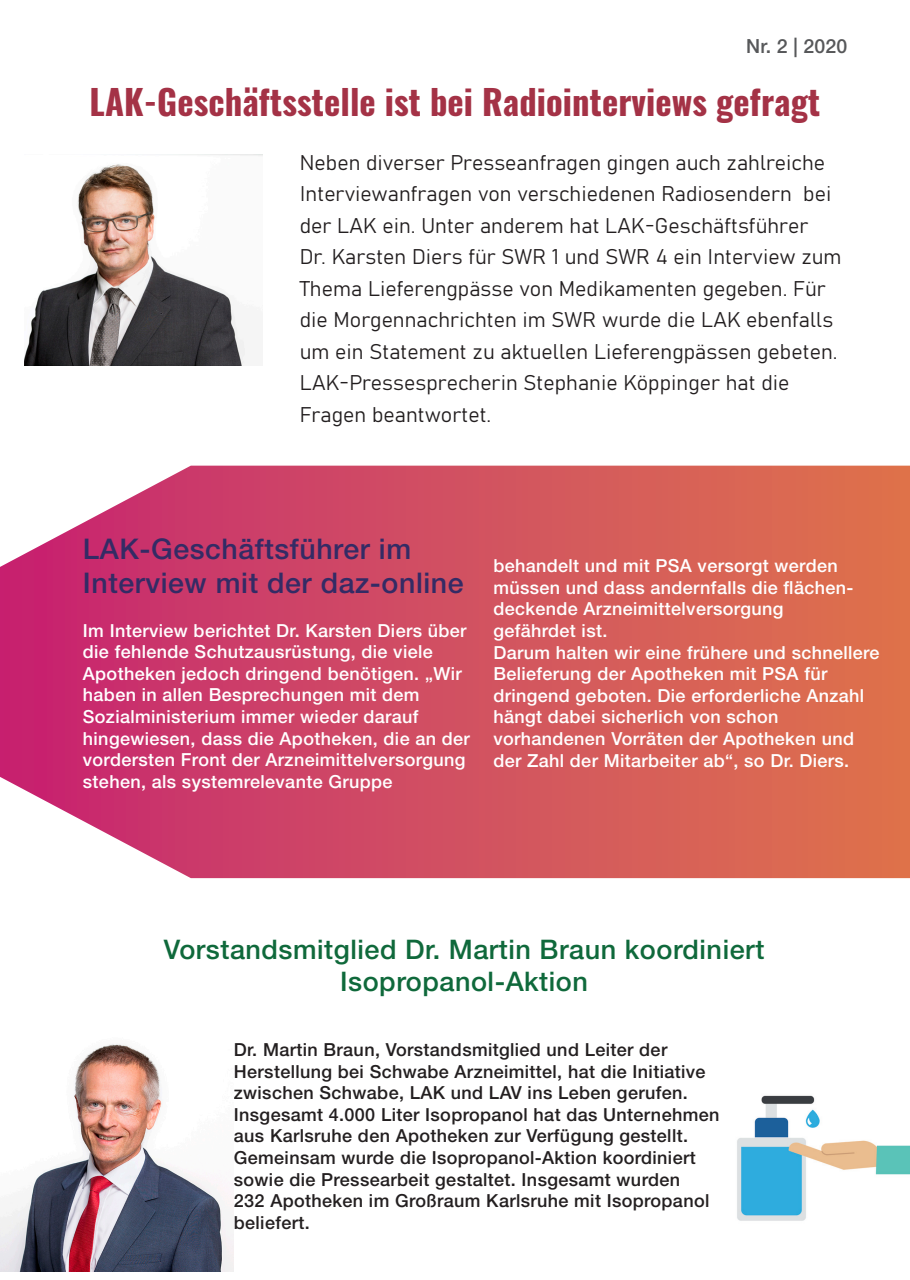
<style>
.page{position:relative;width:910px;height:1280px;background:#fff}
.page>*{position:absolute;margin:0;border:0;box-sizing:border-box;transform-origin:0 0}
.Zeitung_Name{font:700 34.5px "Oswald";letter-spacing:.005em;color:#a43246}
.Zeitung_Name-2{font:500 28.5px "Helvetica Neue LT";letter-spacing:.02em;color:#342b65}
.Zeitung_Name-3{font:500 27px "Helvetica Neue LT";letter-spacing:.02em;color:#0f693b}
.t1{font:21px/31.5px "Bahnschrift";letter-spacing:.005em;color:#231f20}
.t2{font:500 19.5px "Helvetica Neue LT";letter-spacing:.01em;color:#57585a}
.Zeitung_Name-4{font:500 18px/21.6px "Helvetica Neue LT";letter-spacing:.02em;color:#fff}
.Zeitung_Name-5{font:500 18px/21.6px "Helvetica Neue LT";letter-spacing:.02em;color:#231f20}
</style>
<div class="page">
<svg style="left:0;top:466px;width:910px;height:412px;background:#d45867"></svg>
<img style="left:25px;top:155px;width:237px;height:210px">
<img style="left:0;top:1044px;width:234px;height:227px">
<img style="left:737px;top:1095px;width:173px;height:126px">
<p class="t2" style="left:746px;top:34px;width:103px">Nr. 2 | 2020</p>
<p class="Zeitung_Name" style="left:90px;top:83px;width:732px">LAK-Geschäftsstelle ist bei Radiointerviews gefragt</p>
<p class="t1" style="left:300px;top:147px;width:533px">Neben diverser Presseanfragen gingen auch zahlreiche<br>Interviewanfragen von verschiedenen Radiosendern bei der LAK ein. Unter anderem hat LAK-Geschäftsführer</p>
<p class="t1" style="left:300px;top:241px;width:543px">Dr. Karsten Diers für SWR 1 und SWR 4 ein Interview zum Thema Lieferengpässe von Medikamenten gegeben. Für die Morgennachrichten im SWR wurde die LAK ebenfalls um ein Statement zu aktuellen Lieferengpässen gebeten.<br>LAK-Pressesprecherin Stephanie Köppinger hat die Fragen beantwortet.</p>
<p class="Zeitung_Name-2" style="left:83px;top:532px;width:330px">LAK-Geschäftsführer im</p>
<p class="Zeitung_Name-2" style="left:83px;top:566px;width:382px">Interview mit der daz-online</p>
<p class="Zeitung_Name-4" style="left:83px;top:619px;width:385px">Im Interview berichtet Dr. Karsten Diers über die fehlende Schutzausrüstung, die viele Apotheken jedoch dringend benötigen. „Wir haben in allen Besprechungen mit dem</p>
<p class="Zeitung_Name-4" style="left:83px;top:705px;width:337px">Sozialministerium immer wieder darauf</p>
<p class="Zeitung_Name-4" style="left:83px;top:727px;width:388px">hingewiesen, dass die Apotheken, die an der vordersten Front der Arzneimittelversorgung stehen, als systemrelevante Gruppe</p>
<p class="Zeitung_Name-4" style="left:493px;top:555px;width:362px">behandelt und mit PSA versorgt werden müssen und dass andernfalls die flächen-</p>
<p class="Zeitung_Name-4" style="left:493px;top:598px;width:292px">deckende Arzneimittelversorgung</p>
<p class="Zeitung_Name-4" style="left:493px;top:619px;width:116px">gefährdet ist.</p>
<p class="Zeitung_Name-4" style="left:493px;top:641px;width:388px">Darum halten wir eine frühere und schnellere</p>
<p class="Zeitung_Name-4" style="left:493px;top:663px;width:336px">Belieferung der Apotheken mit PSA für</p>
<p class="Zeitung_Name-4" style="left:493px;top:684px;width:372px">dringend geboten. Die erforderliche Anzahl hängt dabei sicherlich von schon</p>
<p class="Zeitung_Name-4" style="left:493px;top:727px;width:362px">vorhandenen Vorräten der Apotheken und der Zahl der Mitarbeiter ab“, so Dr. Diers.</p>
<p class="Zeitung_Name-3" style="left:164px;top:933px;width:602px">Vorstandsmitglied Dr. Martin Braun koordiniert</p>
<p class="Zeitung_Name-3" style="left:340px;top:965px;width:249px">Isopropanol-Aktion</p>
<p class="Zeitung_Name-5" style="left:234px;top:1038px;width:435px">Dr. Martin Braun, Vorstandsmitglied und Leiter der</p>
<p class="Zeitung_Name-5" style="left:234px;top:1060px;width:487px">Herstellung bei Schwabe Arzneimittel, hat die Initiative zwischen Schwabe, LAK und LAV ins Leben gerufen.<br>Insgesamt 4.000 Liter Isopropanol hat das Unternehmen aus Karlsruhe den Apotheken zur Verfügung gestellt.<br>Gemeinsam wurde die Isopropanol-Aktion koordiniert sowie die Pressearbeit gestaltet. Insgesamt wurden<br>232 Apotheken im Großraum Karlsruhe mit Isopropanol beliefert.</p>
</div>
